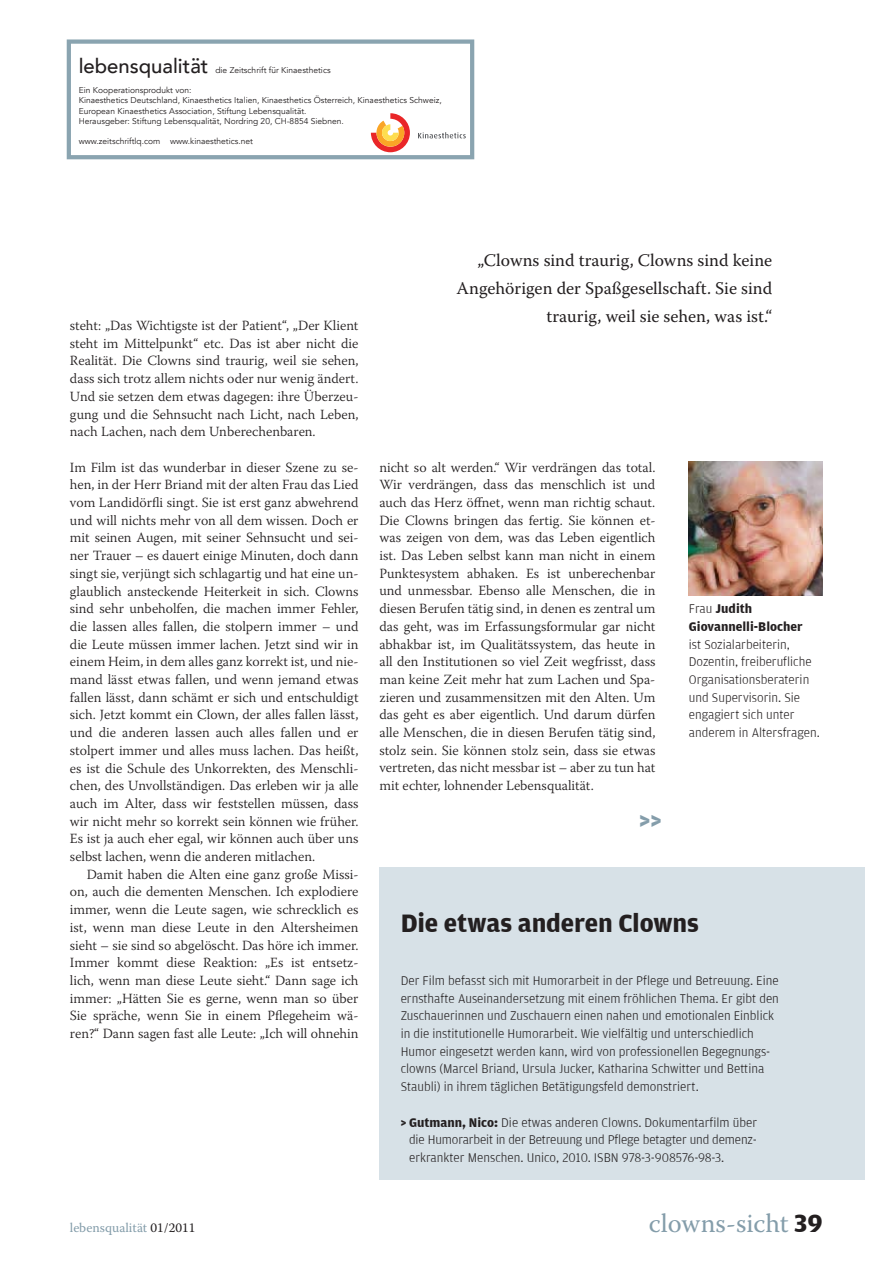
<style>
.page{position:relative;width:893px;height:1263px;background:#fff}
.page>*{position:absolute;margin:0;border:0;box-sizing:border-box;transform-origin:0 0}
.t1{font:700 26.55px "Amplitude";letter-spacing:-.005em;color:#231f20}
.t2{font:26.55px "Warnock Pro";color:#849daa}
.t3{font:700 26.55px "Amplitude";color:#849daa}
.t4{font:500 20.25px "Avenir LT Com";color:#231f20}
.t5{font:17.7px/28px "Warnock Pro";color:#231f20;text-align:right}
.t6{font:300 13.95px/17.7px "Warnock Pro";color:#231f20;text-align:justify}
.t7{font:300 13.35px/17.7px "Amplitude";color:#231f20}
.t8{font:700 13.35px/17.7px "Amplitude";color:#231f20}
.t9{font:13.35px "Warnock Pro";color:#849daa}
.t10{font:8.4px/10.2px "Avenir LT Com";color:#231f20}
.s1{font-weight:300}
.s2{font-weight:700}
.s3{color:#231f20}
.s4{font-family:"Amplitude";font-weight:700;color:#231f20}
</style>
<div class="page">
<div style="left:379px;top:867px;width:485px;height:313px;background:#d7e1e7"></div>
<img style="left:689px;top:462px;width:134px;height:134px">
<div style="left:67px;top:39px;width:407px;height:120px;border:4px solid #8aa4b0"></div>
<svg style="left:418px;top:132px;width:48px;height:6px"></svg>
<svg style="left:371px;top:113px;width:39px;height:39px"></svg>
<h2 class="t4" style="left:79px;top:58px;width:131px">lebensqualität</h2>
<p class="t10" style="left:215px;top:66px;width:117px">die Zeitschrift für Kinaesthetics</p>
<p class="t10" style="left:79px;top:86px;width:364px">Ein Kooperationsprodukt von:<br>Kinaesthetics Deutschland, Kinaesthetics Italien, Kinaesthetics Österreich, Kinaesthetics Schweiz, European Kinaesthetics Association, Stiftung Lebensqualität.<br>Herausgeber: Stiftung Lebensqualität, Nordring 20, CH-8854 Siebnen.</p>
<p class="t10" style="left:79px;top:137px;width:176px">www.zeitschriftlq.com www.kinaesthetics.net</p>
<p class="t6" style="left:70px;top:318px;width:290px">steht: „Das Wichtigste ist der Patient“, „Der Klient steht im Mittelpunkt“ etc. Das ist aber nicht die Realität. Die Clowns sind traurig, weil sie sehen, dass sich trotz allem nichts oder nur wenig ändert.<br>Und sie setzen dem etwas dagegen: ihre Überzeu&shy;gung und die Sehnsucht nach Licht, nach Leben, nach Lachen, nach dem Unberechenbaren.</p>
<p class="t6" style="left:70px;top:459px;width:290px">Im Film ist das wunderbar in dieser Szene zu se&shy;hen, in der Herr Briand mit der alten Frau das Lied vom Landidörfli singt. Sie ist erst ganz abwehrend und will nichts mehr von all dem wissen. Doch er mit seinen Augen, mit seiner Sehnsucht und sei&shy;ner Trauer – es dauert einige Minuten, doch dann singt sie, verjüngt sich schlagartig und hat eine un&shy;glaublich ansteckende Heiterkeit in sich. Clowns sind sehr unbeholfen, die machen immer Fehler, die lassen alles fallen, die stolpern immer – und die Leute müssen immer lachen. Jetzt sind wir in einem Heim, in dem alles ganz korrekt ist, und nie&shy;mand lässt etwas fallen, und wenn jemand etwas fallen lässt, dann schämt er sich und entschuldigt sich. Jetzt kommt ein Clown, der alles fallen lässt, und die anderen lassen auch alles fallen und er stolpert immer und alles muss lachen. Das heißt, es ist die Schule des Unkorrekten, des Menschli&shy;chen, des Unvollständigen. Das erleben wir ja alle auch im Alter, dass wir feststellen müssen, dass wir nicht mehr so korrekt sein können wie früher.<br>Es ist ja auch eher egal, wir können auch über uns selbst lachen, wenn die anderen mitlachen.</p>
<p class="t6" style="left:70px;top:867px;width:290px;text-indent:17px">Damit haben die Alten eine ganz große Missi&shy;on, auch die dementen Menschen. Ich explodiere immer, wenn die Leute sagen, wie schrecklich es ist, wenn man diese Leute in den Altersheimen sieht – sie sind so abgelöscht. Das höre ich immer.<br>Immer kommt diese Reaktion: „Es ist entsetz&shy;lich, wenn man diese Leute sieht.“ Dann sage ich immer: „Hätten Sie es gerne, wenn man so über Sie spräche, wenn Sie in einem Pflegeheim wä&shy;ren?“ Dann sagen fast alle Leute: „Ich will ohnehin</p>
<p class="t5" style="left:457px;top:247px;width:317px">„Clowns sind traurig, Clowns sind keine<br>Angehörigen der Spaßgesellschaft. Sie sind traurig, weil sie sehen, was ist.“</p>
<p class="t6" style="left:379px;top:459px;width:277px">nicht so alt werden.“ Wir verdrängen das total.<br>Wir verdrängen, dass das menschlich ist und auch das Herz öffnet, wenn man richtig schaut.<br>Die Clowns bringen das fertig. Sie können et&shy;was zeigen von dem, was das Leben eigentlich ist. Das Leben selbst kann man nicht in einem Punktesystem abhaken. Es ist unberechenbar und unmessbar. Ebenso alle Menschen, die in diesen Berufen tätig sind, in denen es zentral um das geht, was im Erfassungsformular gar nicht abhakbar ist, im Qualitätssystem, das heute in all den Institutionen so viel Zeit wegfrisst, dass man keine Zeit mehr hat zum Lachen und Spa&shy;zieren und zusammensitzen mit den Alten. Um das geht es aber eigentlich. Und darum dürfen alle Menschen, die in diesen Berufen tätig sind, stolz sein. Sie können stolz sein, dass sie etwas vertreten, das nicht messbar ist – aber zu tun hat mit echter, lohnender Lebensqualität.</p>
<h1 class="t3" style="left:639px;top:805px;width:24px">&gt;&gt;</h1>
<p class="t8" style="left:689px;top:600px;width:115px"><span class="s1">Frau</span> Judith<br>Giovannelli-Blocher</p>
<p class="t7" style="left:689px;top:635px;width:132px">ist Sozial arbeiterin,<br>Dozentin, freiberufliche<br>Organisationsberaterin und Supervisorin. Sie engagiert sich unter anderem in Altersfragen.</p>
<h1 class="t1" style="left:401px;top:908px;width:300px">Die etwas anderen Clowns</h1>
<p class="t7" style="left:401px;top:972px;width:380px">Der Film befasst sich mit Humorarbeit in der Pflege und Betreuung. Eine ernsthafte Auseinandersetzung mit einem fröhlichen Thema. Er gibt den Zuschauerinnen und Zuschauern einen nahen und emo tionalen Einblick in die institutionelle Humorarbeit. Wie vielfältig und unterschiedlich Humor eingesetzt werden kann, wird von professionellen Begegnungs&shy;clowns (Marcel Briand, Ursula Jucker, Katharina Schwitter und Bettina Staubli) in ihrem täglichen Betätigungsfeld demonstriert.</p>
<p class="t7" style="left:409px;top:1113px;width:349px;text-align:justify;text-indent:-8px"><span class="s2">&gt; Gutmann, Nico:</span> Die etwas anderen Clowns. Dokumentarfilm über die Humorarbeit in der Betreuung und Pflege betagter und demenz&shy;erkrankter Menschen. Unico, 2010. ISBN 978-3-908576-98-3.</p>
<p class="t9" style="left:70px;top:1223px;width:127px">lebensqualität <span class="s3">01/2011</span></p>
<h1 class="t2" style="left:649px;top:1213px;width:175px">clowns-sicht <span class="s4">39</span></h1>
</div>
